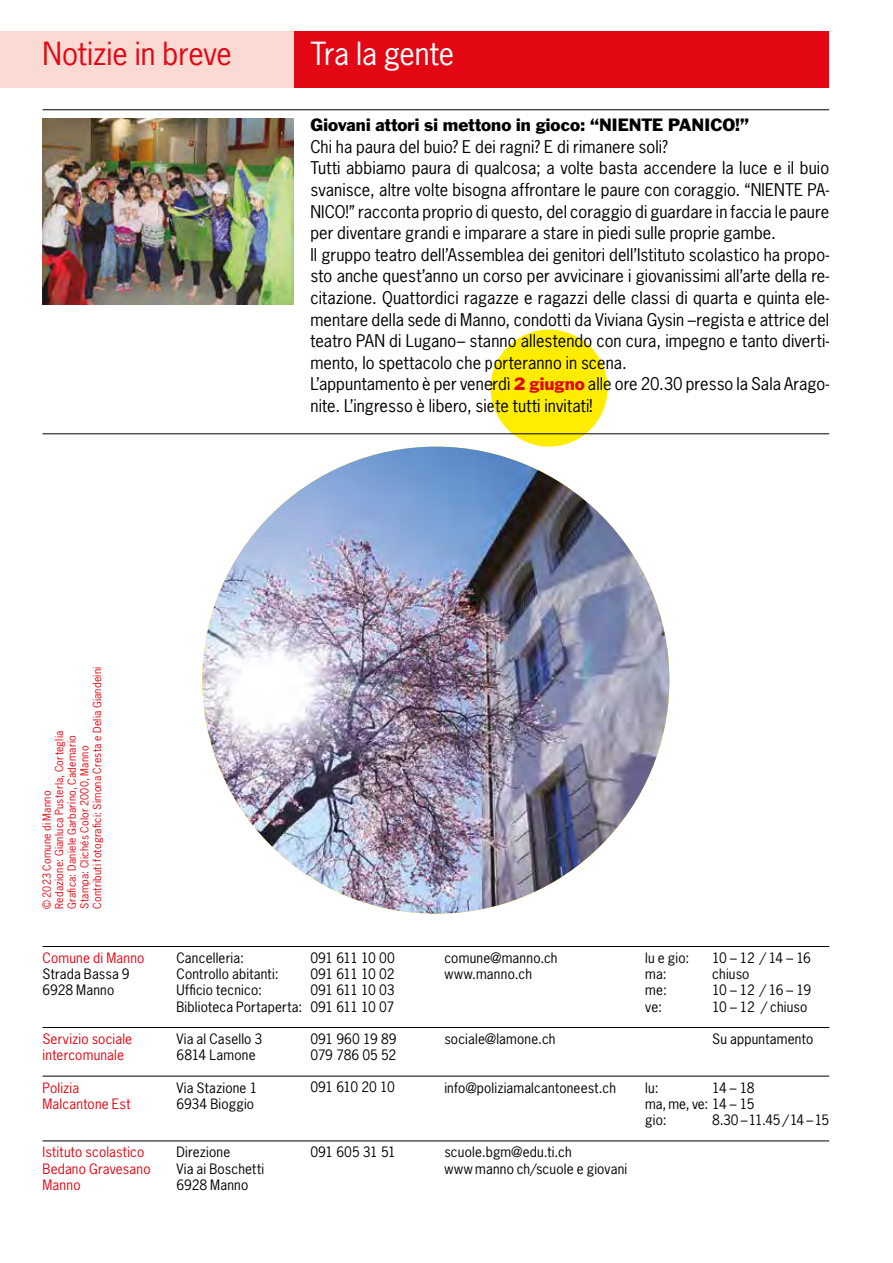
<style>
.page{position:relative;width:893px;height:1263px;background:#fff}
.page>*{position:absolute;margin:0;border:0;box-sizing:border-box;transform-origin:0 0}
.t1{font:30px "News Gothic Std";letter-spacing:-.005em;color:#e30613}
.t2{font:30px "News Gothic Std";letter-spacing:-.01em;color:#fff}
.t3{font:16.5px/21.6px "News Gothic Std";letter-spacing:.005em;color:#000}
.t4{font:16.5px "Franklin Gothic Std";color:#000}
.t5{font:13.5px/16.2px "News Gothic Std";letter-spacing:.01em;color:#000}
.t6{font:13.5px/16.2px "News Gothic Std";letter-spacing:.015em;color:#e30613}
.t7{font:13.5px "News Gothic Std";letter-spacing:-.04em;color:#000}
.t8{font:13.5px/16.2px "News Gothic Std";letter-spacing:-.01em;color:#000}
.t9{font:13.5px "News Gothic Std";letter-spacing:-.02em;color:#000}
.t10{font:10.5px/12.6px "News Gothic Std";letter-spacing:.025em;color:#e30613}
.s1{font-family:"Franklin Gothic Std";color:#e30613}
</style>
<div class="page">
<hr style="left:43px;top:1076px;width:786px;height:1px;background:#000">
<hr style="left:43px;top:1027px;width:786px;height:1px;background:#000">
<hr style="left:43px;top:946px;width:786px;height:1px;background:#000">
<hr style="left:43px;top:1141px;width:786px;height:1px;background:#000">
<img style="left:202px;top:447px;width:467px;height:467px;border-radius:234px">
<div style="left:293px;top:32px;width:536px;height:56px;background:#e30613"></div>
<div style="left:0;top:32px;width:293px;height:56px;background:#fbdad3"></div>
<hr style="left:43px;top:110px;width:786px;height:1px;background:#000">
<img style="left:43px;top:119px;width:250px;height:185px">
<div style="left:491px;top:330px;width:116px;height:117px;background:#ffed00;border-radius:50%"></div>
<hr style="left:43px;top:434px;width:786px;height:1px;background:#000">
<h1 class="t1" style="left:43px;top:35px;width:191px">Notizie in breve</h1>
<h1 class="t2" style="left:310px;top:35px;width:145px">Tra la gente</h1>
<p class="t4" style="left:310px;top:114px;width:440px">Giovani attori si mettono in gioco: “NIENTE PANICO!”</p>
<p class="t3" style="left:310px;top:136px;width:520px">Chi ha paura del buio? E dei ragni? E di rimanere soli?<br>Tutti abbiamo paura di qualcosa; a volte basta accendere la luce e il buio svanisce, altre volte bisogna affrontare le paure con coraggio. “NIENTE PA-NICO!” racconta proprio di questo, del coraggio di guardare in faccia le paure per diventare grandi e imparare a stare in piedi sulle proprie gambe.<br>Il gruppo teatro dell’Assemblea dei genitori dell’Istituto scolastico ha propo&shy;sto anche quest’anno un corso per avvicinare i giovanissimi all’arte della re&shy;citazione. Quattordici ragazze e ragazzi delle classi di quarta e quinta ele&shy;mentare della sede di Manno, condotti da Viviana Gysin –regista e attrice del teatro PAN di Lugano– stanno allestendo con cura, impegno e tanto diverti&shy;mento, lo spettacolo che porteranno in scena.<br>L’appuntamento è per venerdì <span class="s1">2 giugno</span> alle ore 20.30 presso la Sala Arago&shy;nite. L’ingresso è libero, siete tutti invitati!</p>
<p class="t10" style="left:40px;top:909px;width:244px;rotate:-90deg">© 2023 Comune di Manno<br>Redazione: Gianluca Pusterla, Corteglia<br>Grafica: Daniele Garbarino, Cademario<br>Stampa: Clichés Color 2000, Manno<br>Contributi fotografici: Simona Cresta e Delia Giandeini</p>
<p class="t6" style="left:43px;top:949px;width:103px">Comune di Manno</p>
<p class="t5" style="left:43px;top:966px;width:89px">Strada Bassa 9<br>6928 Manno</p>
<p class="t6" style="left:43px;top:1030px;width:91px">Servizio sociale intercomunale</p>
<p class="t6" style="left:43px;top:1079px;width:89px">Polizia<br>Malcantone Est</p>
<p class="t6" style="left:43px;top:1144px;width:110px">Istituto scolastico<br>Bedano Gravesano<br>Manno</p>
<p class="t5" style="left:176px;top:949px;width:69px">Cancelleria:</p>
<p class="t7" style="left:310px;top:949px;width:86px">091 611 10 00</p>
<p class="t5" style="left:176px;top:966px;width:104px">Controllo abitanti:</p>
<p class="t7" style="left:310px;top:965px;width:86px">091 611 10 02</p>
<p class="t5" style="left:176px;top:982px;width:87px">Ufficio tecnico:</p>
<p class="t5" style="left:176px;top:982px;width:220px;text-align:right">091 611 10 03<br>Biblioteca Portaperta: 091 611 10 07</p>
<p class="t8" style="left:310px;top:1030px;width:88px">091 960 19 89<br>079 786 05 52</p>
<p class="t7" style="left:310px;top:1078px;width:86px">091 610 20 10</p>
<p class="t5" style="left:176px;top:1030px;width:87px">Via al Casello 3<br>6814 Lamone</p>
<p class="t5" style="left:176px;top:1079px;width:82px">Via Stazione 1<br>6934 Bioggio</p>
<p class="t5" style="left:176px;top:1144px;width:89px">Direzione<br>Via ai Boschetti<br>6928 Manno</p>
<p class="t9" style="left:310px;top:1143px;width:87px">091 605 31 51</p>
<p class="t5" style="left:444px;top:949px;width:115px">comune@manno.ch www.manno.ch</p>
<p class="t5" style="left:444px;top:1030px;width:113px">sociale@lamone.ch</p>
<p class="t5" style="left:444px;top:1079px;width:173px">info@poliziamalcantoneest.ch</p>
<p class="t5" style="left:444px;top:1144px;width:184px">scuole.bgm@edu.ti.ch<br>www manno ch/scuole e giovani</p>
<p class="t5" style="left:645px;top:949px;width:46px">lu e gio:</p>
<p class="t5" style="left:712px;top:949px;width:100px">10 – 12 / 14 – 16</p>
<p class="t5" style="left:645px;top:966px;width:23px">ma:</p>
<p class="t5" style="left:712px;top:966px;width:39px">chiuso</p>
<p class="t5" style="left:645px;top:982px;width:23px">me:</p>
<p class="t5" style="left:712px;top:982px;width:101px">10 – 12 / 16 – 19</p>
<p class="t5" style="left:645px;top:998px;width:18px">ve:</p>
<p class="t5" style="left:712px;top:998px;width:97px">10 – 12 / chiuso</p>
<p class="t5" style="left:712px;top:1030px;width:102px">Su appuntamento</p>
<p class="t5" style="left:645px;top:1079px;width:15px">lu:</p>
<p class="t5" style="left:645px;top:1079px;width:111px;text-align:justify;text-indent:67px">14 – 18 ma, me, ve: 14 – 15 gio:</p>
<p class="t5" style="left:712px;top:1111px;width:118px">8.30 – 11.45 / 14 – 15</p>
</div>
